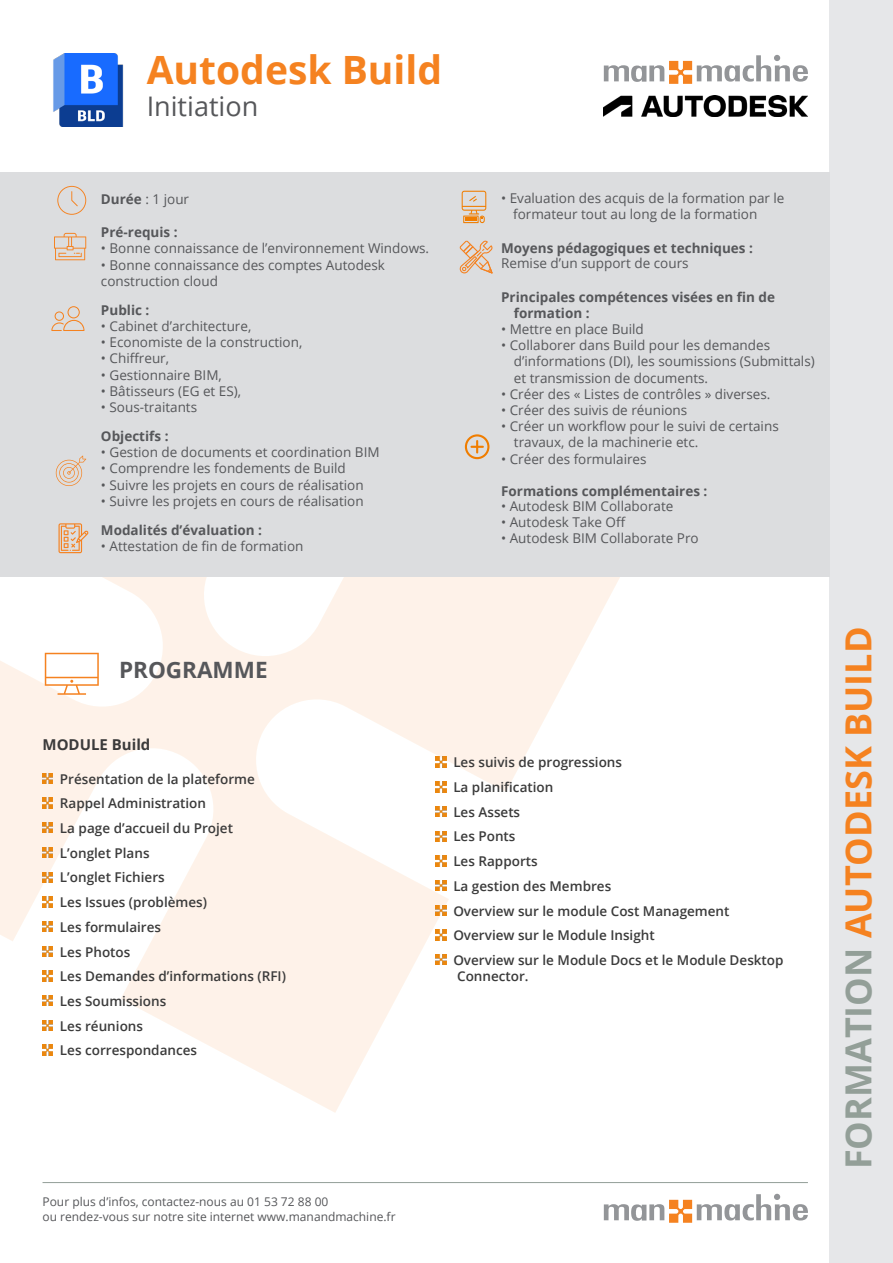
<style>
.page{position:relative;width:893px;height:1263px;background:#fff}
.page>*{position:absolute;margin:0;border:0;box-sizing:border-box;transform-origin:0 0}
.t1{font:700 39px "Open Sans";color:#f58220}
.t2{font:700 36px "Open Sans";color:#f58220}
.t3{font:27px "Open Sans";color:#56575a}
.t4{font:700 22.5px "Open Sans";color:#56575a}
.t5{font:700 15px "Open Sans";color:#3b3b3b}
.t6{font:13.5px/16.2px "Open Sans";color:#56575a}
.t7{font:600 13.5px/16.2px "Open Sans";color:#3b3b3b}
.t8{font:700 13.5px/16.2px "Open Sans";color:#56575a}
.t9{font:12px "Open Sans";color:#56575a}
.s1{font-weight:700}
.s2{color:#939f98}
</style>
<div class="page">
<div style="left:829px;top:0;width:64px;height:1263px;background:#e6e7e9"></div>
<svg style="left:0;top:576px;width:621px;height:537px"></svg>
<hr style="left:43px;top:1182px;width:765px;height:1px;background:#939f98">
<svg style="left:604px;top:1194px;width:204px;height:29px"></svg>
<svg style="left:604px;top:55px;width:204px;height:29px"></svg>
<div style="left:0;top:172px;width:829px;height:404px;background:#dcdddf"></div>
<svg style="left:45px;top:653px;width:54px;height:42px"></svg>
<svg style="left:462px;top:191px;width:24px;height:32px"></svg>
<svg style="left:51px;top:306px;width:33px;height:25px"></svg>
<svg style="left:54px;top:233px;width:32px;height:27px"></svg>
<svg style="left:56px;top:456px;width:30px;height:30px"></svg>
<svg style="left:57px;top:186px;width:29px;height:29px"></svg>
<svg style="left:465px;top:434px;width:24px;height:25px"></svg>
<svg style="left:59px;top:523px;width:30px;height:30px"></svg>
<svg style="left:43px;top:773px;width:10px;height:10px"></svg>
<svg style="left:43px;top:798px;width:10px;height:10px"></svg>
<svg style="left:43px;top:823px;width:10px;height:10px"></svg>
<svg style="left:43px;top:847px;width:10px;height:11px"></svg>
<svg style="left:43px;top:872px;width:10px;height:10px"></svg>
<svg style="left:43px;top:897px;width:10px;height:10px"></svg>
<svg style="left:43px;top:921px;width:10px;height:11px"></svg>
<svg style="left:43px;top:946px;width:10px;height:10px"></svg>
<svg style="left:43px;top:971px;width:10px;height:10px"></svg>
<svg style="left:43px;top:995px;width:10px;height:11px"></svg>
<svg style="left:43px;top:1020px;width:10px;height:11px"></svg>
<svg style="left:43px;top:1045px;width:10px;height:10px"></svg>
<svg style="left:436px;top:757px;width:10px;height:10px"></svg>
<svg style="left:436px;top:782px;width:10px;height:10px"></svg>
<svg style="left:436px;top:806px;width:10px;height:11px"></svg>
<svg style="left:436px;top:831px;width:10px;height:10px"></svg>
<svg style="left:436px;top:856px;width:10px;height:10px"></svg>
<svg style="left:436px;top:880px;width:10px;height:11px"></svg>
<svg style="left:436px;top:905px;width:10px;height:10px"></svg>
<svg style="left:436px;top:930px;width:10px;height:10px"></svg>
<svg style="left:436px;top:954px;width:10px;height:11px"></svg>
<img style="left:604px;top:96px;width:204px;height:21px">
<img style="left:53px;top:54px;width:71px;height:73px">
<svg style="left:460px;top:241px;width:32px;height:32px"></svg>
<p class="t1" style="left:147px;top:42px;width:297px">Autodesk Build</p>
<p class="t3" style="left:147px;top:88px;width:113px">Initiation</p>
<p class="t6" style="left:101px;top:191px;width:90px"><span class="s1">Durée</span> : 1 jour</p>
<p class="t8" style="left:101px;top:224px;width:78px">Pré-requis :</p>
<p class="t6" style="left:101px;top:240px;width:330px">• Bonne connaissance de l’environnement Windows.</p>
<p class="t6" style="left:101px;top:256px;width:286px">• Bonne connaissance des comptes Autodesk construction cloud</p>
<p class="t8" style="left:101px;top:301px;width:50px">Public :</p>
<p class="t6" style="left:101px;top:318px;width:152px">• Cabinet d’architecture,</p>
<p class="t6" style="left:101px;top:334px;width:203px">• Economiste de la construction,</p>
<p class="t6" style="left:101px;top:350px;width:70px">• Chiffreur,</p>
<p class="t6" style="left:101px;top:366px;width:122px">• Gestionnaire BIM,</p>
<p class="t6" style="left:101px;top:382px;width:142px">• Bâtisseurs (EG et ES),</p>
<p class="t6" style="left:101px;top:399px;width:98px">• Sous-traitants</p>
<p class="t8" style="left:101px;top:428px;width:69px">Objectifs :</p>
<p class="t6" style="left:101px;top:444px;width:280px">• Gestion de documents et coordination BIM</p>
<p class="t6" style="left:101px;top:460px;width:246px">• Comprendre les fondements de Build</p>
<p class="t6" style="left:101px;top:476px;width:264px">• Suivre les projets en cours de réalisation</p>
<p class="t6" style="left:101px;top:492px;width:264px">• Suivre les projets en cours de réalisation</p>
<p class="t8" style="left:101px;top:521px;width:163px">Modalités d’évaluation :</p>
<p class="t6" style="left:101px;top:538px;width:204px">• Attestation de fin de formation</p>
<p class="t6" style="left:513px;top:190px;width:273px;text-indent:-12px">• Evaluation des acquis de la formation par le formateur tout au long de la formation</p>
<p class="t8" style="left:501px;top:239px;width:253px">Moyens pédagogiques et techniques :</p>
<p class="t6" style="left:501px;top:255px;width:189px">Remise d’un support de cours</p>
<p class="t8" style="left:514px;top:288px;width:263px;text-indent:-13px">Principales compétences visées en fin de formation :</p>
<p class="t6" style="left:501px;top:321px;width:144px">• Mettre en place Build</p>
<p class="t6" style="left:514px;top:337px;width:302px;text-indent:-13px">• Collaborer dans Build pour les demandes d’informations (DI), les soumissions (Submittals) et transmission de documents.</p>
<p class="t6" style="left:501px;top:385px;width:271px">• Créer des « Listes de contrôles » diverses.</p>
<p class="t6" style="left:501px;top:402px;width:188px">• Créer des suivis de réunions</p>
<p class="t6" style="left:514px;top:418px;width:266px;text-indent:-13px">• Créer un workflow pour le suivi de certains travaux, de la machinerie etc.</p>
<p class="t6" style="left:501px;top:450px;width:147px">• Créer des formulaires</p>
<p class="t8" style="left:501px;top:482px;width:208px">Formations complémentaires :</p>
<p class="t6" style="left:501px;top:498px;width:174px">• Autodesk BIM Collaborate</p>
<p class="t6" style="left:501px;top:514px;width:126px">• Autodesk Take Off</p>
<p class="t6" style="left:501px;top:529px;width:199px">• Autodesk BIM Collaborate Pro</p>
<p class="t4" style="left:119px;top:653px;width:150px">PROGRAMME</p>
<p class="t5" style="left:43px;top:734px;width:109px">MODULE Build</p>
<p class="t7" style="left:60px;top:770px;width:196px">Présentation de la plateforme</p>
<p class="t7" style="left:60px;top:795px;width:148px">Rappel Administration</p>
<p class="t7" style="left:60px;top:820px;width:174px">La page d’accueil du Projet</p>
<p class="t7" style="left:60px;top:844px;width:91px">L’onglet Plans</p>
<p class="t7" style="left:60px;top:869px;width:106px">L’onglet Fichiers</p>
<p class="t7" style="left:60px;top:894px;width:149px">Les Issues (problèmes)</p>
<p class="t7" style="left:60px;top:918px;width:103px">Les formulaires</p>
<p class="t7" style="left:60px;top:943px;width:72px">Les Photos</p>
<p class="t7" style="left:60px;top:968px;width:227px">Les Demandes d’informations (RFI)</p>
<p class="t7" style="left:60px;top:993px;width:108px">Les Soumissions</p>
<p class="t7" style="left:60px;top:1017px;width:85px">Les réunions</p>
<p class="t7" style="left:60px;top:1042px;width:139px">Les correspondances</p>
<p class="t7" style="left:453px;top:754px;width:170px">Les suivis de progressions</p>
<p class="t7" style="left:453px;top:779px;width:102px">La planification</p>
<p class="t7" style="left:453px;top:803px;width:68px">Les Assets</p>
<p class="t7" style="left:453px;top:828px;width:64px">Les Ponts</p>
<p class="t7" style="left:453px;top:853px;width:86px">Les Rapports</p>
<p class="t7" style="left:453px;top:877px;width:159px">La gestion des Membres</p>
<p class="t7" style="left:453px;top:902px;width:278px">Overview sur le module Cost Management</p>
<p class="t7" style="left:453px;top:927px;width:203px">Overview sur le Module Insight</p>
<p class="t7" style="left:453px;top:952px;width:332px">Overview sur le Module Docs et le Module Desktop<br>Connector.</p>
<p class="t9" style="left:43px;top:1193px;width:287px">Pour plus d’infos, contactez-nous au 01 53 72 88 00</p>
<p class="t9" style="left:43px;top:1208px;width:355px">ou rendez-vous sur notre site internet www.manandmachine.fr</p>
<p class="t2" style="left:833px;top:1169px;width:544px;rotate:-90deg"><span class="s2">FORMATION</span> AUTODESK BUILD</p>
</div>
